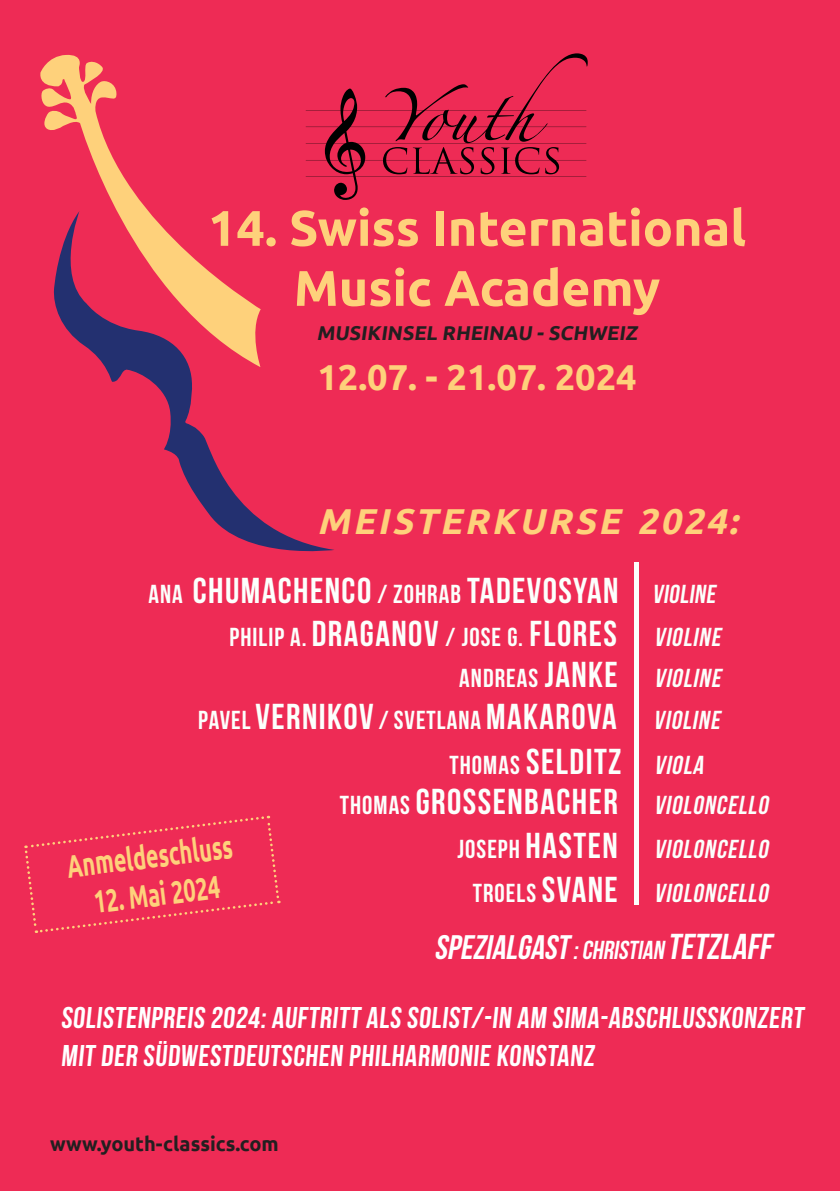
<style>
.page{position:relative;width:840px;height:1191px;background:#fff}
.page>*{position:absolute;margin:0;border:0;box-sizing:border-box;transform-origin:0 0}
.t1{font:700 50px "Ubuntu";color:#fed17b}
.t2{font:700 36px "Bebas Neue";letter-spacing:.04em;color:#fcfffc}
.t3{font:700 36px "Ubuntu";color:#fed17b}
.t4{font:italic 700 36px "Ubuntu";color:#fed17b}
.t5{font:italic 700 34px "Bebas Neue";color:#fff}
.t6{font:700 32px "Ubuntu";color:#fed17b;scale:.68 1}
.t7{font:700 30px/38.4px "Bebas Neue";color:#fff}
.t8{font:700 26px "Bebas Neue";letter-spacing:.04em;color:#fcfffc}
.t9{font:italic 700 26px "Bebas Neue";color:#fcfffc}
.t10{font:700 20px "Ubuntu";color:#231f20}
.s1{font-size:26px}
.s2{font-size:54px}
.s3{font-size:36px}
.s4{font-style:italic}
.s5{font-style:italic;font-size:26px}
.s6{font-style:normal}
.s7{font-style:normal;font-size:36px}
.s8{font-style:normal;font-size:54px}
</style>
<div class="page">
<div style="left:0;top:0;width:839px;height:1191px;background:#ee2b55"></div>
<svg style="left:53px;top:211px;width:281px;height:350px;fill:#ee2b55"></svg>
<svg style="left:305px;top:53px;width:282px;height:147px;fill:#ee2b55"></svg>
<svg style="left:37px;top:54px;width:223px;height:313px;fill:#ee2b55"></svg>
<div style="left:23px;top:815px;width:257px;height:119px;background:#ee2b55"></div>
<p class="t1" style="left:208px;top:198px;width:539px">14. Swiss International</p>
<p class="t1" style="left:294px;top:258px;width:367px">Music Academy</p>
<p class="t10" style="left:317px;top:321px;width:325px">MUSIKINSEL RHEINAU - SCHWEIZ</p>
<p class="t3" style="left:317px;top:356px;width:320px">12.07. - 21.07. 2024</p>
<p class="t4" style="left:317px;top:499px;width:430px">MEISTERKURSE 2024:</p>
<p class="t2" style="left:148px;top:571px;width:572px"><span class="s1">ANA</span> CHUMACHENCO <span class="s1">/ ZOHRAB</span> TADEVOSYAN<span class="s2">|</span><span class="s1">VIOLINE</span></p>
<p class="t8" style="left:229px;top:622px;width:497px">PHILIP A. <span class="s3">DRAGANOV</span> / JOSE G. <span class="s3">FLORES</span><span class="s2">|</span><span class="s4">VIOLINE</span></p>
<p class="t8" style="left:459px;top:663px;width:268px">ANDREAS <span class="s3">JANKE</span><span class="s2">|</span><span class="s4">VIOLINE</span></p>
<p class="t2" style="left:198px;top:697px;width:527px"><span class="s1">PAVEL</span> VERNIKOV <span class="s1">/SVETLANA</span> MAKAROVA<span class="s2">|</span><span class="s5">VIOLINE</span></p>
<p class="t2" style="left:449px;top:741px;width:260px"><span class="s1">THOMAS</span> SELDITZ<span class="s2">|</span><span class="s5">VIOLA</span></p>
<p class="t2" style="left:339px;top:782px;width:434px"><span class="s1">THOMAS</span> GROSSENBACHER<span class="s2">|</span><span class="s5">VIOLONCELLO</span></p>
<p class="t9" style="left:457px;top:835px;width:316px"><span class="s6">JOSEPH</span> <span class="s7">HASTEN</span><span class="s8">|</span>VIOLONCELLO</p>
<p class="t9" style="left:472px;top:878px;width:301px"><span class="s6">TROELS</span> <span class="s7">SVANE</span><span class="s8">|</span>VIOLONCELLO</p>
<p class="t6" style="left:65px;top:847px;width:246px;rotate:-7deg">Anmeldeschluss</p>
<p class="t6" style="left:92px;top:882px;width:188px;rotate:-7deg">12. Mai 2024</p>
<p class="t5" style="left:434px;top:928px;width:344px">SPEZIALGAST<span class="s1">:CHRISTIAN</span> <span class="s3">TETZLAFF</span></p>
<p class="t7" style="left:61px;top:998px;width:747px">SOLISTENPREIS 2024: AUFTRITT ALS SOLIST/-IN AM SIMA-ABSCHLUSSKONZERT<br>MIT DER SÜDWESTDEUTSCHEN PHILHARMONIE KONSTANZ</p>
<p class="t10" style="left:50px;top:1131px;width:230px">www.youth-classics.com</p>
</div>
